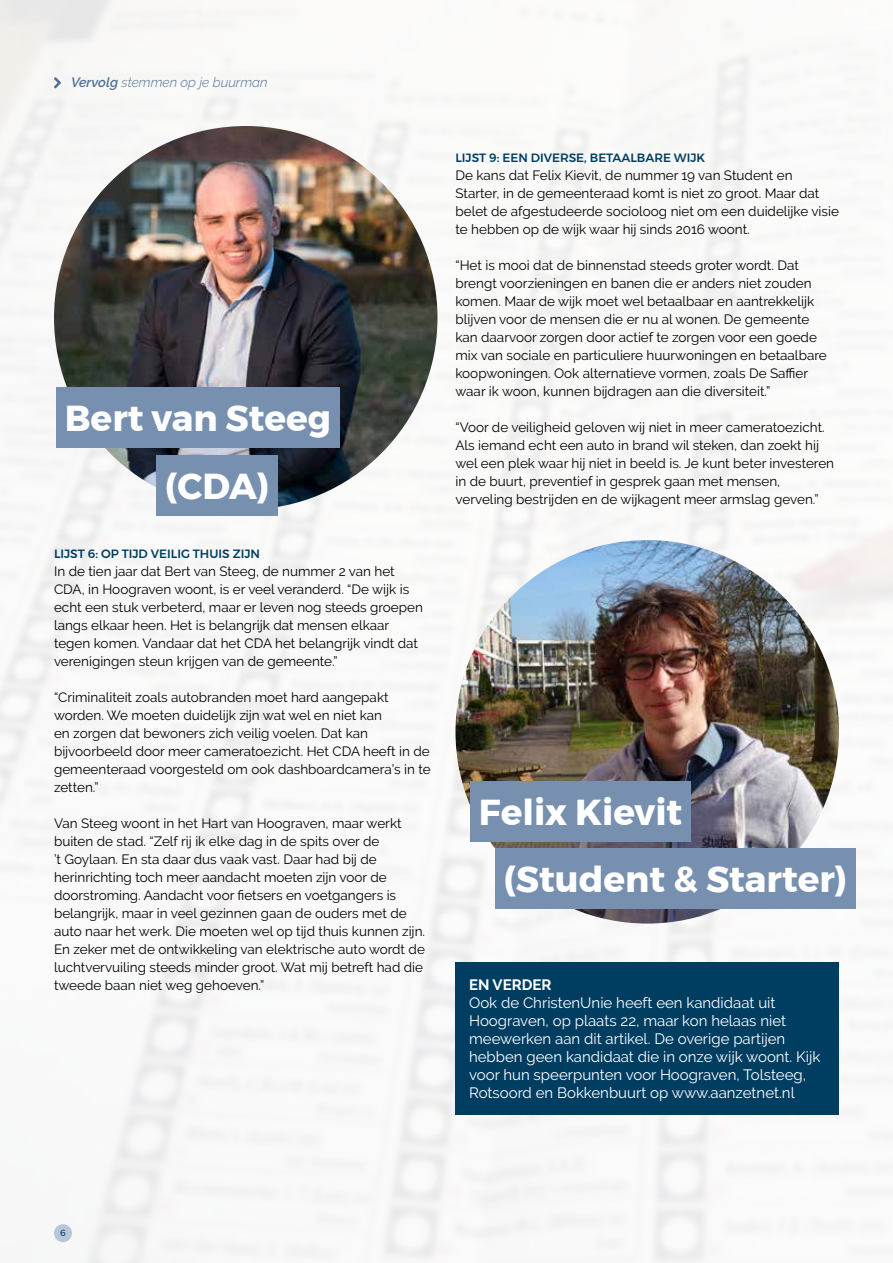
<style>
.page{position:relative;width:893px;height:1263px;background:#fff}
.page>*{position:absolute;margin:0;border:0;box-sizing:border-box;transform-origin:0 0}
.t1{font:700 36px "Montserrat";color:#fff}
.t2{font:15px/18px "Raleway";color:#fff}
.t3{font:700 15px "Raleway";color:#fff}
.t4{font:13.5px/18px "Raleway";color:#000}
.t5{font:italic 300 13.5px "Raleway";color:#4f6f94}
.t6{font:500 12px "Montserrat";color:#003e61}
.t7{font:9px "Montserrat";color:#003e61}
.s1{font-weight:600}
</style>
<div class="page">
<img style="left:0;top:0;width:893px;height:1263px">
<img style="left:54px;top:126px;width:383px;height:383px;border-radius:192px">
<img style="left:455px;top:540px;width:384px;height:383px;border-radius:192px">
<div style="left:56px;top:387px;width:284px;height:61px;background:#7890b0"></div>
<div style="left:470px;top:781px;width:221px;height:61px;background:#7890b0"></div>
<div style="left:156px;top:455px;width:122px;height:61px;background:#7890b0"></div>
<div style="left:495px;top:848px;width:361px;height:61px;background:#7890b0"></div>
<svg style="left:54px;top:77px;width:7px;height:11px"></svg>
<div style="left:455px;top:962px;width:384px;height:45px;background:#003e61"></div>
<div style="left:455px;top:980px;width:384px;height:135px;background:#003e61"></div>
<div style="left:54px;top:1224px;width:18px;height:18px;background:#b6c7d9;border-radius:50%"></div>
<p class="t5" style="left:71px;top:75px;width:198px"><span class="s1">Vervolg</span> stemmen op je buurman</p>
<h1 class="t1" style="left:65px;top:389px;width:268px">Bert van Steeg</h1>
<h1 class="t1" style="left:165px;top:457px;width:106px">(CDA)</h1>
<p class="t6" style="left:54px;top:544px;width:207px">LIJST 6: OP TIJD VEILIG THUIS ZIJN</p>
<p class="t4" style="left:54px;top:562px;width:371px">In de tien jaar dat Bert van Steeg, de nummer 2 van het CDA, in Hoograven woont, is er veel veranderd. “De wijk is echt een stuk verbeterd, maar er leven nog steeds groepen langs elkaar heen. Het is belangrijk dat mensen elkaar tegen komen. Vandaar dat het CDA het belangrijk vindt dat verenigingen steun krijgen van de gemeente.”</p>
<p class="t4" style="left:54px;top:688px;width:378px">“Criminaliteit zoals autobranden moet hard aangepakt worden. We moeten duidelijk zijn wat wel en niet kan<br>en zorgen dat bewoners zich veilig voelen. Dat kan bijvoorbeeld door meer cameratoezicht. Het CDA heeft in de gemeenteraad voorgesteld om ook dashboardcamera’s in te zetten.”</p>
<p class="t4" style="left:54px;top:814px;width:373px">Van Steeg woont in het Hart van Hoograven, maar werkt buiten de stad. “Zelf rij ik elke dag in de spits over de<br>’t Goylaan. En sta daar dus vaak vast. Daar had bij de herinrichting toch meer aandacht moeten zijn voor de doorstroming. Aandacht voor fietsers en voetgangers is belangrijk, maar in veel gezinnen gaan de ouders met de auto naar het werk. Die moeten wel op tijd thuis kunnen zijn.<br>En zeker met de ontwikkeling van elektrische auto wordt de luchtvervuiling steeds minder groot. Wat mij betreft had die tweede baan niet weg gehoeven.”</p>
<p class="t6" style="left:455px;top:148px;width:251px">LIJST 9: EEN DIVERSE, BETAALBARE WIJK</p>
<p class="t4" style="left:455px;top:166px;width:385px">De kans dat Felix Kievit, de nummer 19 van Student en Starter, in de gemeenteraad komt is niet zo groot. Maar dat belet de afgestudeerde socioloog niet om een duidelijke visie te hebben op de wijk waar hij sinds 2016 woont.</p>
<p class="t4" style="left:455px;top:256px;width:373px">“Het is mooi dat de binnenstad steeds groter wordt. Dat brengt voorzieningen en banen die er anders niet zouden komen. Maar de wijk moet wel betaalbaar en aantrekkelijk blijven voor de mensen die er nu al wonen. De gemeente kan daarvoor zorgen door actief te zorgen voor een goede mix van sociale en particuliere huurwoningen en betaalbare koopwoningen. Ook alternatieve vormen, zoals De Saffier waar ik woon, kunnen bijdragen aan die diversiteit.”</p>
<p class="t4" style="left:455px;top:418px;width:380px">“Voor de veiligheid geloven wij niet in meer cameratoezicht.<br>Als iemand echt een auto in brand wil steken, dan zoekt hij wel een plek waar hij niet in beeld is. Je kunt beter investeren in de buurt, preventief in gesprek gaan met mensen, verveling bestrijden en de wijkagent meer armslag geven.”</p>
<h1 class="t1" style="left:479px;top:783px;width:205px">Felix Kievit</h1>
<h1 class="t1" style="left:503px;top:850px;width:345px">(Student &amp; Starter)</h1>
<p class="t3" style="left:469px;top:976px;width:84px">EN VERDER</p>
<p class="t2" style="left:469px;top:994px;width:353px">Ook de ChristenUnie heeft een kandidaat uit Hoograven, op plaats 22, maar kon helaas niet meewerken aan dit artikel. De overige partijen hebben geen kandidaat die in onze wijk woont. Kijk voor hun speerpunten voor Hoograven, Tolsteeg, Rotsoord en Bokkenbuurt op www.aanzetnet.nl</p>
<p class="t7" style="left:60px;top:1226px;width:7px">6</p>
</div>
